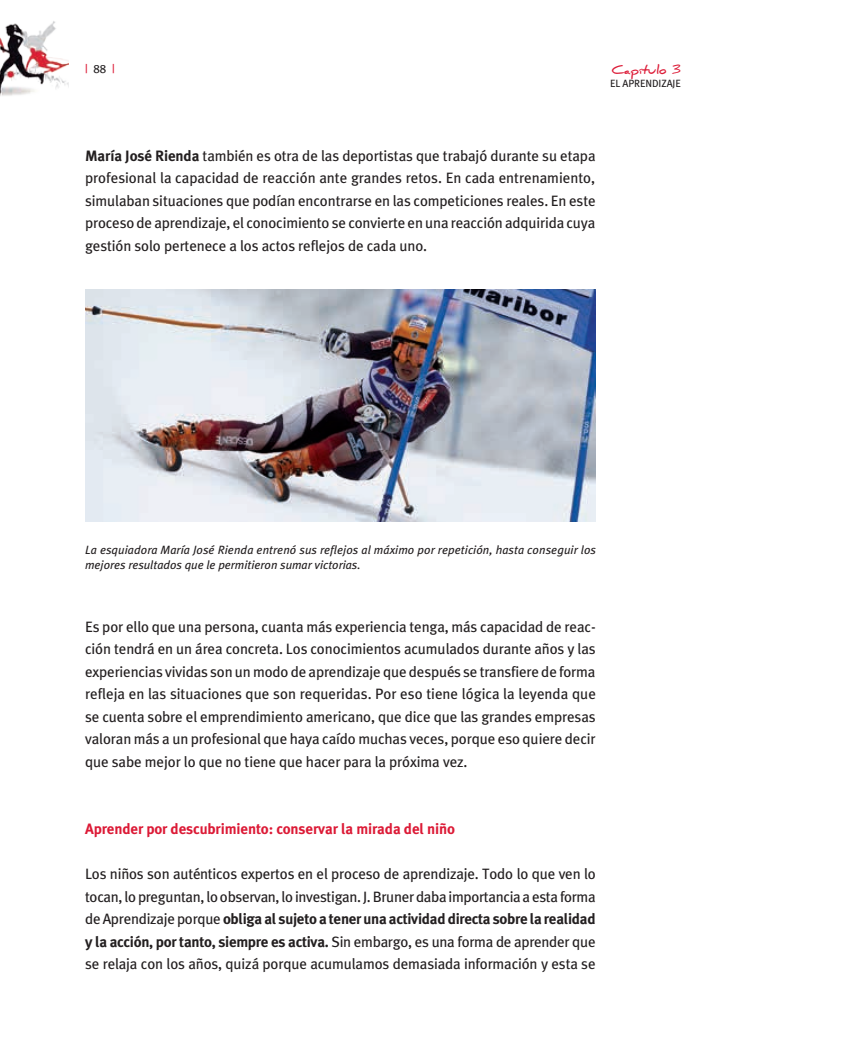
<style>
.page{position:relative;width:851px;height:1063px;background:#fff}
.page>*{position:absolute;margin:0;border:0;box-sizing:border-box;transform-origin:0 0}
.t1{font:15px/22.5px "Meta Plus";letter-spacing:-.01em;color:#231f20;text-align:justify}
.t2{font:700 15px "Meta Plus";letter-spacing:-.01em;color:#dc1a36}
.t3{font:italic 12px/15px "Meta Plus";letter-spacing:.005em;color:#231f20}
.t4{font:700 12px "Daniel";letter-spacing:-.02em;color:#dc1a36}
.t5{font:12px "Meta Plus";color:#dc1a36}
.t6{font:10.5px "Meta Plus";letter-spacing:-.01em;color:#231f20}
.s1{font-family:"Meta Plus Book Caps";color:#231f20}
.s2{font-weight:700}
</style>
<div class="page">
<img style="left:0;top:21px;width:68px;height:75px">
<img style="left:85px;top:290px;width:510px;height:231px">
<p class="t5" style="left:85px;top:62px;width:31px">|<span class="s1">88</span>|</p>
<p class="t4" style="left:612px;top:62px;width:70px">Capítulo 3</p>
<p class="t6" style="left:610px;top:77px;width:72px">EL APRENDIZAJE</p>
<p class="t1" style="left:85px;top:144px;width:512px"><span class="s2">María José Rienda</span> también es otra de las deportistas que trabajó durante su etapa profesional la capacidad de reacción ante grandes retos. En cada entrenamiento, simulaban situaciones que podían encontrarse en las competiciones reales. En este proceso de aprendizaje, el conocimiento se convierte en una reacción adquirida cuya gestión solo pertenece a los actos reflejos de cada uno.</p>
<p class="t3" style="left:85px;top:542px;width:512px">La esquiadora María José Rienda entrenó sus reflejos al máximo por repetición, hasta conseguir los mejores resultados que le permitieron sumar victorias.</p>
<p class="t1" style="left:85px;top:615px;width:512px">Es por ello que una persona, cuanta más experiencia tenga, más capacidad de reac&shy;ción tendrá en un área concreta. Los conocimientos acumulados durante años y las experiencias vividas son un modo de aprendizaje que después se transfiere de forma refleja en las situaciones que son requeridas. Por eso tiene lógica la leyenda que se cuenta sobre el emprendimiento americano, que dice que las grandes empresas valoran más a un profesional que haya caído muchas veces, porque eso quiere decir que sabe mejor lo que no tiene que hacer para la próxima vez.</p>
<p class="t2" style="left:85px;top:820px;width:371px">Aprender por descubrimiento: conservar la mirada del niño</p>
<p class="t1" style="left:85px;top:863px;width:512px">Los niños son auténticos expertos en el proceso de aprendizaje. Todo lo que ven lo tocan, lo preguntan, lo observan, lo investigan. J. Bruner daba importancia a esta forma de Aprendizaje porque <span class="s2">obliga al sujeto a tener una actividad directa sobre la realidad y la acción, por tanto, siempre es activa.</span> Sin embargo, es una forma de aprender que se relaja con los años, quizá porque acumulamos demasiada información y esta se</p>
</div>
